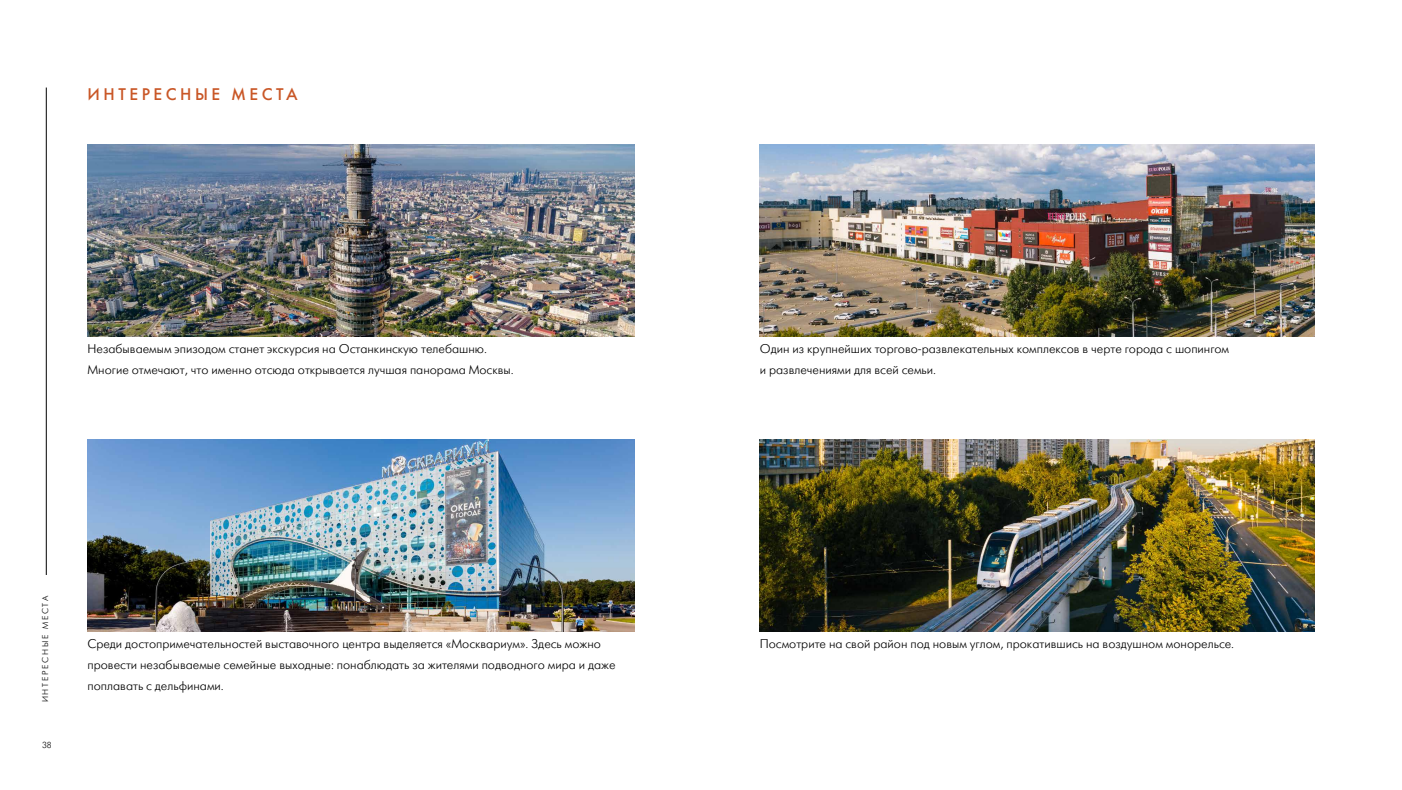
<style>
.page{position:relative;width:1402px;height:790px;background:#fff}
.page>*{position:absolute;margin:0;border:0;box-sizing:border-box;transform-origin:0 0}
.t1{font:16.8px "Futura Futuris";letter-spacing:.21em;color:#c95727}
.t2{font:300 12.6px/21px "Futura Futuris";color:#000}
.t3{font:300 8.75px "Futura Futuris";color:#000}
.t4{font:300 8.4px "Futura Futuris";letter-spacing:.21em;color:#000}
</style>
<div class="page">
<img style="left:88px;top:144px;width:546px;height:193px">
<img style="left:760px;top:144px;width:554px;height:193px">
<img style="left:88px;top:439px;width:546px;height:193px">
<img style="left:760px;top:439px;width:554px;height:193px">
<hr style="left:46px;top:88px;width:1px;height:487px;background:#000">
<h1 class="t1" style="left:88px;top:84px;width:212px">ИНТЕРЕСНЫЕ МЕСТА</h1>
<p class="t2" style="left:88px;top:339px;width:428px">Незабываемым эпизодом станет экскурсия на Останкинскую телебашню.<br>Многие отмечают, что именно отсюда открывается лучшая панорама Москвы.</p>
<p class="t2" style="left:760px;top:339px;width:471px">Один из крупнейших торгово-развлекательных комплексов в черте города с шопингом и развлечениями для всей семьи.</p>
<p class="t4" style="left:41px;top:702px;width:108px;rotate:-90deg">ИНТЕРЕСНЫЕ МЕСТА</p>
<p class="t3" style="left:42px;top:740px;width:11px">38</p>
<p class="t2" style="left:88px;top:634px;width:529px">Среди достопримечательностей выставочного центра выделяется «Москвариум». Здесь можно провести незабываемые семейные выходные: понаблюдать за жителями подводного мира и даже поплавать с дельфинами.</p>
<p class="t2" style="left:760px;top:634px;width:476px">Посмотрите на свой район под новым углом, прокатившись на воздушном монорельсе.</p>
</div>
